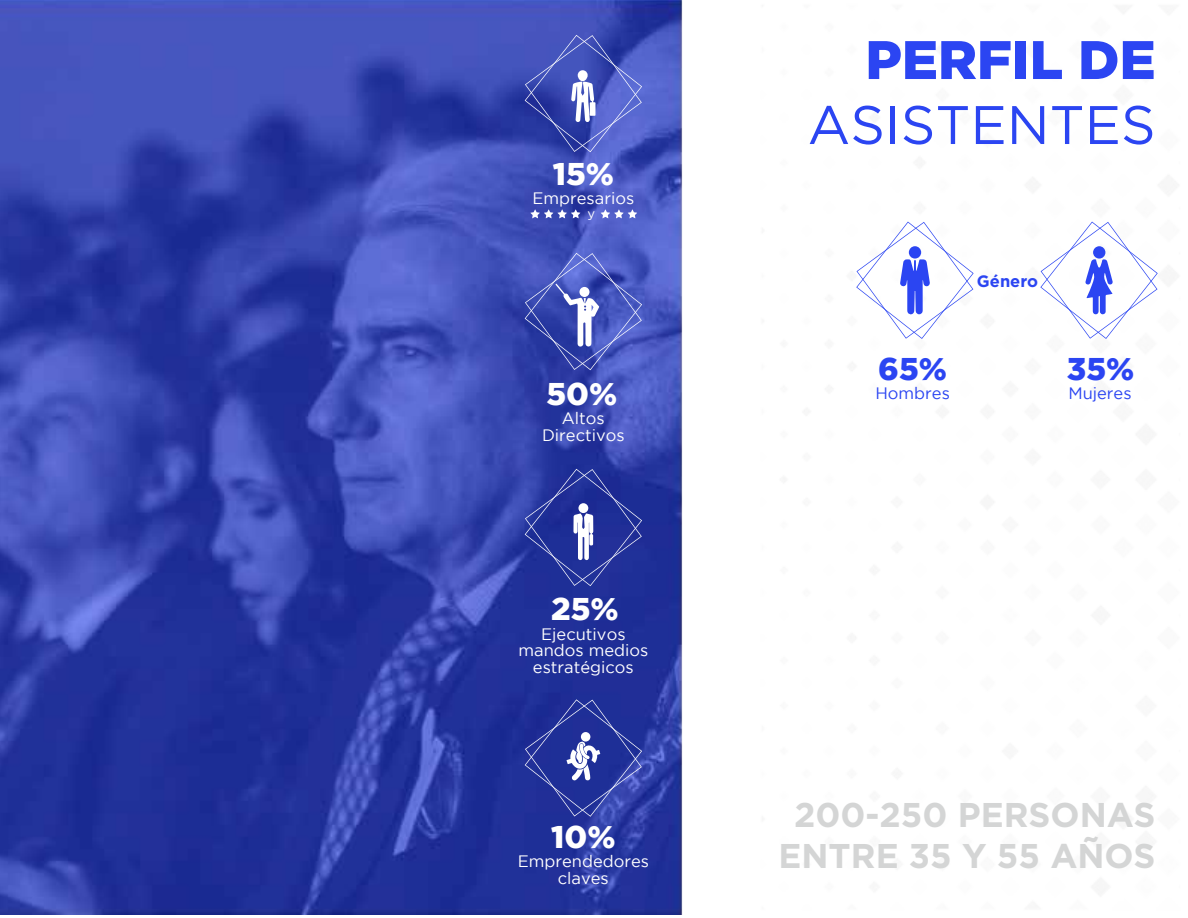
<style>
.page{position:relative;width:1188px;height:918px;background:#fff}
.page>*{position:absolute;margin:0;border:0;box-sizing:border-box;transform-origin:0 0}
.t1{font:54.15px "Gotham";color:#2b45f2}
.t2{font:900 54.15px "Gotham";color:#2b45f2}
.t3{font:700 34.35px/41.2px "Gotham";color:#d4d5d5;text-align:center}
.t4{font:900 31.35px "Gotham";color:#fff}
.t5{font:900 31.35px "Gotham";color:#2b45f2}
.t6{font:16.5px/16.5px "Gotham";color:#fff;text-align:center}
.t7{font:16.5px "Gotham";color:#2b45f2}
.t8{font:700 16.5px "Gotham";color:#2b45f2}
.t9{font:13.05px "Gotham";color:#fff}
</style>
<div class="page">
<img style="left:0;top:0;width:1093px;height:915px">
<svg style="left:525px;top:35px;width:117px;height:117px;background:#4e5dbd"></svg>
<svg style="left:525px;top:469px;width:117px;height:117px;background:#3341a1"></svg>
<svg style="left:525px;top:253px;width:117px;height:117px;background:#5160be"></svg>
<svg style="left:601px;top:209px;width:36px;height:9px"></svg>
<svg style="left:530px;top:209px;width:50px;height:9px"></svg>
<svg style="left:525px;top:699px;width:117px;height:118px;background:#3341a2"></svg>
<svg style="left:1040px;top:222px;width:118px;height:117px"></svg>
<svg style="left:856px;top:222px;width:118px;height:117px"></svg>
<div style="left:909px;top:246px;width:12px;height:13px;background:#2b45f2;border-radius:50%"></div>
<h3 class="t4" style="left:553px;top:155px;width:63px">15%</h3>
<p class="t6" style="left:532px;top:190px;width:103px">Empresarios</p>
<p class="t9" style="left:587px;top:206px;width:9px">y</p>
<h3 class="t4" style="left:546px;top:375px;width:72px">50%</h3>
<p class="t6" style="left:542px;top:410px;width:84px">Altos<br>Directivos</p>
<h3 class="t4" style="left:551px;top:591px;width:69px">25%</h3>
<p class="t6" style="left:518px;top:625px;width:131px">Ejecutivos mandos medios estratégicos</p>
<h3 class="t4" style="left:551px;top:819px;width:66px">10%</h3>
<p class="t6" style="left:518px;top:853px;width:133px">Emprendedores claves</p>
<h1 class="t2" style="left:865px;top:29px;width:292px">PERFIL DE</h1>
<h1 class="t1" style="left:808px;top:95px;width:350px">ASISTENTES</h1>
<h3 class="t5" style="left:878px;top:351px;width:70px">65%</h3>
<p class="t7" style="left:875px;top:384px;width:76px">Hombres</p>
<p class="t8" style="left:977px;top:271px;width:63px">Género</p>
<h3 class="t5" style="left:1067px;top:351px;width:69px">35%</h3>
<p class="t7" style="left:1068px;top:384px;width:65px">Mujeres</p>
<h2 class="t3" style="left:779px;top:794px;width:379px">200-250 PERSONAS<br>ENTRE 35 Y 55 AÑOS</h2>
</div>
